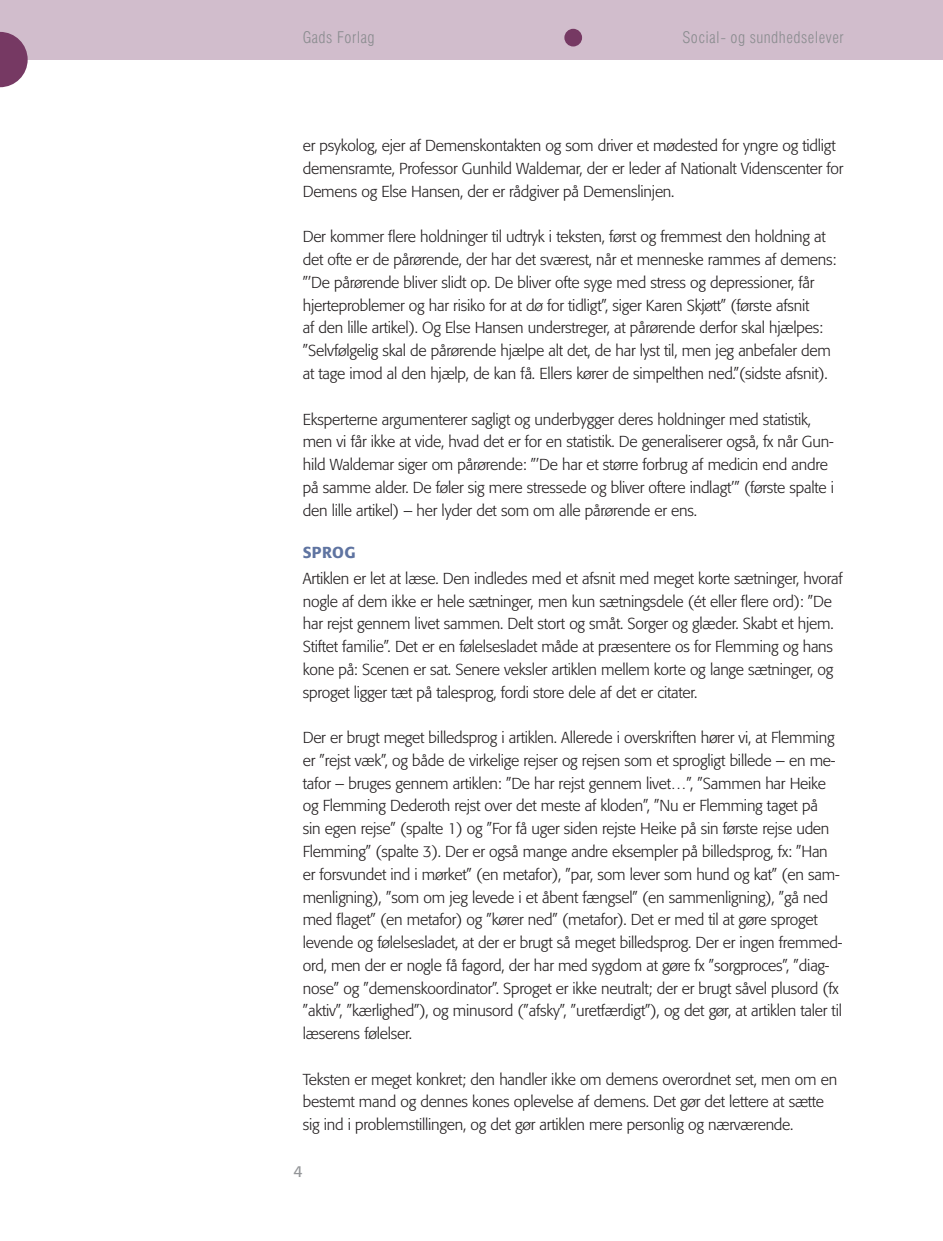
<style>
.page{position:relative;width:943px;height:1241px;background:#fff}
.page>*{position:absolute;margin:0;border:0;box-sizing:border-box;transform-origin:0 0}
.t1{font:300 15.75px/22.8px "Formata";letter-spacing:-.015em;color:#231f20}
.t2{font:300 condensed 15.75px "Swiss 721 BT";letter-spacing:.03em;color:#8a8c8f}
.t3{font:500 15.75px "Formata";color:#5f74a1}
.t4{font:15.75px "Formata";color:#939598}
</style>
<div class="page">
<div style="left:0;top:0;width:943px;height:60px;background:#d1bdcc"></div>
<svg style="left:0;top:32px;width:28px;height:55px"></svg>
<div style="left:564px;top:29px;width:18px;height:17px;background:#763963;border-radius:50%"></div>
<p class="t2" style="left:303px;top:28px;width:73px">Gads Forlag</p>
<p class="t2" style="left:682px;top:28px;width:163px">Social- og sundhedselever</p>
<p class="t1" style="left:303px;top:135px;width:542px">er psykolog, ejer af Demenskontakten og som driver et mødested for yngre og tidligt demensramte, Professor Gunhild Waldemar, der er leder af Nationalt Videnscenter for<br>Demens og Else Hansen, der er rådgiver på Demenslinjen.</p>
<p class="t1" style="left:303px;top:226px;width:535px">Der kommer flere holdninger til udtryk i teksten, først og fremmest den holdning at det ofte er de pårørende, der har det sværest, når et menneske rammes af demens: ”’De pårørende bliver slidt op. De bliver ofte syge med stress og depressioner, får hjerteproblemer og har risiko for at dø for tidligt”, siger Karen Skjøtt” (første afsnit<br>af den lille artikel). Og Else Hansen understreger, at pårørende derfor skal hjælpes: ”Selvfølgelig skal de pårørende hjælpe alt det, de har lyst til, men jeg anbefaler dem at tage imod al den hjælp, de kan få. Ellers kører de simpelthen ned.”(sidste afsnit).</p>
<p class="t1" style="left:303px;top:407px;width:533px">Eksperterne argumenterer sagligt og underbygger deres holdninger med statistik, men vi får ikke at vide, hvad det er for en statistik. De generaliserer også, fx når Gun&shy;hild Waldemar siger om pårørende: ”’De har et større forbrug af medicin end andre på samme alder. De føler sig mere stressede og bliver oftere indlagt’” (første spalte i den lille artikel) – her lyder det som om alle pårørende er ens.</p>
<p class="t3" style="left:303px;top:542px;width:53px">Sprog</p>
<p class="t1" style="left:303px;top:567px;width:541px">Artiklen er let at læse. Den indledes med et afsnit med meget korte sætninger, hvoraf nogle af dem ikke er hele sætninger, men kun sætningsdele (ét eller flere ord): ”De har rejst gennem livet sammen. Delt stort og småt. Sorger og glæder. Skabt et hjem.<br>Stiftet familie”. Det er en følelsesladet måde at præsentere os for Flemming og hans kone på: Scenen er sat. Senere veksler artiklen mellem korte og lange sætninger, og sproget ligger tæt på talesprog, fordi store dele af det er citater.</p>
<p class="t1" style="left:303px;top:726px;width:541px">Der er brugt meget billedsprog i artiklen. Allerede i overskriften hører vi, at Flemming er ”rejst væk”, og både de virkelige rejser og rejsen som et sprogligt billede – en me&shy;tafor – bruges gennem artiklen: ”De har rejst gennem livet…”, ”Sammen har Heike og Flemming Dederoth rejst over det meste af kloden”, ”Nu er Flemming taget på<br>sin egen rejse” (spalte 1) og ”For få uger siden rejste Heike på sin første rejse uden Flemming” (spalte 3). Der er også mange andre eksempler på billedsprog, fx: ”Han er forsvundet ind i mørket” (en metafor), ”par, som lever som hund og kat” (en sam&shy;menligning), ”som om jeg levede i et åbent fængsel” (en sammenligning), ”gå ned med flaget” (en metafor) og ”kører ned” (metafor). Det er med til at gøre sproget levende og følelsesladet, at der er brugt så meget billedsprog. Der er ingen fremmed&shy;ord, men der er nogle få fagord, der har med sygdom at gøre fx ”sorgproces”, ”diag&shy;nose” og ”demenskoordinator”. Sproget er ikke neutralt; der er brugt såvel plusord (fx ”aktiv”, ”kærlighed”), og minusord (”afsky”, ”uretfærdigt”), og det gør, at artiklen taler til læserens følelser.</p>
<p class="t1" style="left:303px;top:1067px;width:536px">Teksten er meget konkret; den handler ikke om demens overordnet set, men om en bestemt mand og dennes kones oplevelse af demens. Det gør det lettere at sætte sig ind i problemstillingen, og det gør artiklen mere personlig og nærværende.</p>
<p class="t4" style="left:293px;top:1161px;width:11px">4</p>
</div>
